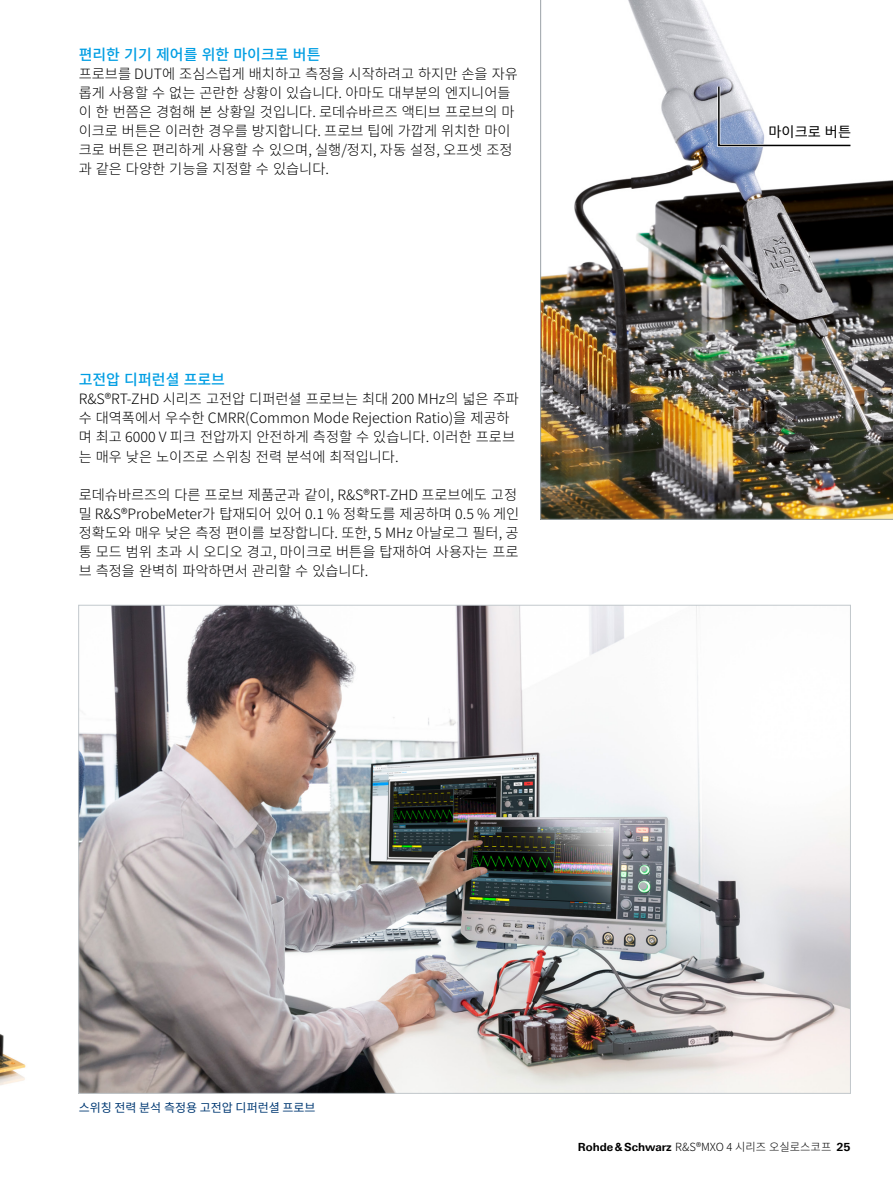
<style>
.page{position:relative;width:893px;height:1191px;background:#fff}
.page>*{position:absolute;margin:0;border:0;box-sizing:border-box;transform-origin:0 0}
.Absatzfett_cyan{font:500 15px "Source Han Sans K";color:#009ee3}
.Haupttext_ohne_Absta{font:300 14.25px/19.2px "Source Han Sans K";color:#000}
.Haupttext{font:300 14.25px/19.2px "Source Han Sans K";color:#000}
.Grafiktext_9_5_pt_oh{font:14.25px "Source Han Sans K";color:#000}
.Bildunterschrift{font:12px "Source Han Sans K";color:#003973}
.t1{font:300 11.25px "Source Han Sans K";color:#000}
.s1{font-family:"Linotype Univers 630";font-weight:700}
</style>
<div class="page">
<img style="left:0;top:604px;width:79px;height:490px">
<img style="left:80px;top:607px;width:769px;height:484px">
<img style="left:540px;top:0;width:353px;height:520px">
<svg style="left:716px;top:84px;width:137px;height:64px"></svg>
<p class="Absatzfett_cyan" style="left:79px;top:46px;width:243px">편리한 기기 제어를 위한 마이크로 버튼</p>
<p class="Haupttext_ohne_Absta" style="left:79px;top:64px;width:441px">프로브를 DUT에 조심스럽게 배치하고 측정을 시작하려고 하지만 손을 자유 롭게 사용할 수 없는 곤란한 상황이 있습니다. 아마도 대부분의 엔지니어들 이 한 번쯤은 경험해 본 상황일 것입니다. 로데슈바르즈 액티브 프로브의 마 이크로 버튼은 이러한 경우를 방지합니다. 프로브 팁에 가깝게 위치한 마이 크로 버튼은 편리하게 사용할 수 있으며, 실행/정지, 자동 설정, 오프셋 조정 과 같은 다양한 기능을 지정할 수 있습니다.</p>
<p class="Absatzfett_cyan" style="left:79px;top:371px;width:148px">고전압 디퍼런셜 프로브</p>
<p class="Haupttext_ohne_Absta" style="left:79px;top:389px;width:442px">R&amp;S®RT-ZHD 시리즈 고전압 디퍼런셜 프로브는 최대 200 MHz의 넓은 주파 수 대역폭에서 우수한 CMRR(Common Mode Rejection Ratio)을 제공하 며 최고 6000 V 피크 전압까지 안전하게 측정할 수 있습니다. 이러한 프로브 는 매우 낮은 노이즈로 스위칭 전력 분석에 최적입니다.</p>
<p class="Haupttext" style="left:79px;top:485px;width:442px">로데슈바르즈의 다른 프로브 제품군과 같이, R&amp;S®RT-ZHD 프로브에도 고정 밀 R&amp;S®ProbeMeter가 탑재되어 있어 0.1 % 정확도를 제공하며 0.5 % 게인 정확도와 매우 낮은 측정 편이를 보장합니다. 또한, 5 MHz 아날로그 필터, 공 통 모드 범위 초과 시 오디오 경고, 마이크로 버튼을 탑재하여 사용자는 프로 브 측정을 완벽히 파악하면서 관리할 수 있습니다.</p>
<p class="Grafiktext_9_5_pt_oh" style="left:768px;top:124px;width:84px">마이크로 버튼</p>
<p class="Bildunterschrift" style="left:79px;top:1101px;width:238px">스위칭 전력 분석 측정용 고전압 디퍼런셜 프로브</p>
<p class="t1" style="left:578px;top:1140px;width:274px"><span class="s1">Rohde&amp;Schwarz</span> R&amp;S®MXO 4 시리즈 오실로스코프 <span class="s1">25</span></p>
</div>
